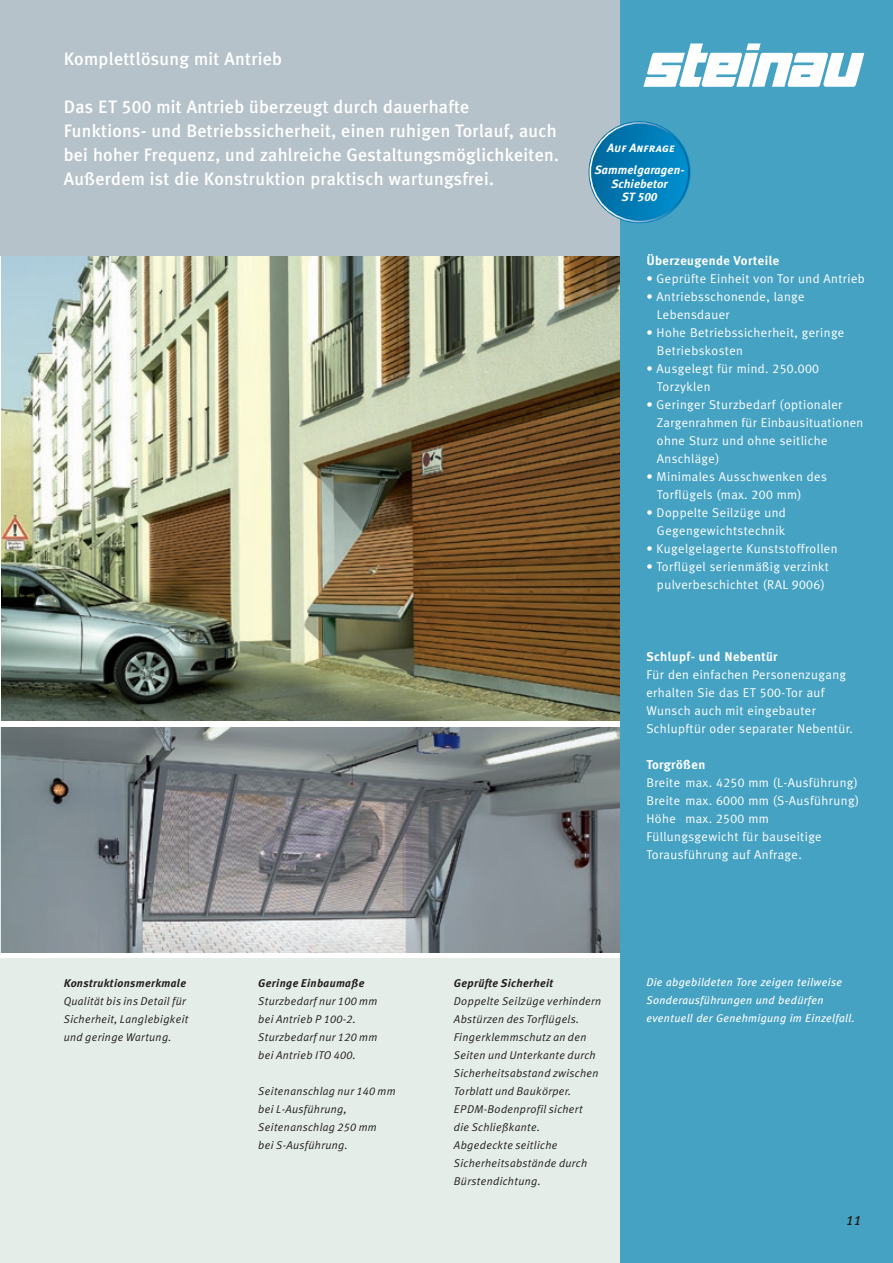
<style>
.page{position:relative;width:893px;height:1263px;background:#fff}
.page>*{position:absolute;margin:0;border:0;box-sizing:border-box;transform-origin:0 0}
.t1{font:500 18px/24px "Meta Plus";letter-spacing:.015em;color:#fff}
.t2{font:italic 13.5px "Meta Plus Medium Caps";color:#231f20}
.t3{font:12.75px/18px "Meta Plus Normal";letter-spacing:.03em;color:#fff}
.t4{font:700 12.75px "Meta Plus";letter-spacing:.03em;color:#fff}
.t5{font:italic 700 12px/13.5px "Meta Plus";letter-spacing:.01em;color:#fff;text-align:center}
.t6{font:italic 12px "Meta Plus Bold Caps";letter-spacing:.01em;color:#fff}
.t7{font:italic 11.25px/18px "Meta Plus Normal";letter-spacing:.03em;color:#231f20}
.t8{font:italic 11.25px/18px "Meta Plus";letter-spacing:.03em;color:#fff}
.t9{font:italic 700 11.25px "Meta Plus";letter-spacing:.03em;color:#231f20}
.s1{font-family:"Meta Plus Medium Caps";font-weight:400}
.s2{font-family:"Meta Plus";font-weight:700}
.s3{font-family:"Meta Plus Normal Caps"}
</style>
<div class="page">
<img style="left:1px;top:255px;width:620px;height:466px">
<img style="left:1px;top:727px;width:620px;height:225px">
<div style="left:0;top:0;width:893px;height:255px;background:#b6c2c9"></div>
<div style="left:0;top:959px;width:893px;height:304px;background:#e4ede8"></div>
<div style="left:621px;top:0;width:272px;height:1263px;background:#45a2c3"></div>
<svg style="left:643px;top:43px;width:221px;height:44px"></svg>
<svg style="left:589px;top:121px;width:102px;height:102px;background:#067eb7"></svg>
<div style="left:589px;top:122px;width:101px;height:100px;border:2px solid #fff;border-radius:50%"></div>
<h1 class="t1" style="left:64px;top:47px;width:220px">Komplettlösung mit Antrieb</h1>
<p class="t1" style="left:64px;top:95px;width:497px">Das ET <span class="s1">500</span> mit Antrieb überzeugt durch dauerhafte<br>Funktions- und Betriebssicherheit, einen ruhigen Torlauf, auch bei hoher Frequenz, und zahlreiche Gestaltungsmöglichkeiten.<br>Außerdem ist die Konstruktion praktisch wartungsfrei.</p>
<p class="t6" style="left:607px;top:141px;width:69px">Auf Anfrage</p>
<p class="t5" style="left:595px;top:163px;width:91px">Sammelgaragen-<br>Schiebetor</p>
<p class="t6" style="left:622px;top:190px;width:37px"><span class="s2">ST</span> 500</p>
<p class="t4" style="left:646px;top:253px;width:135px">Überzeugende Vorteile</p>
<p class="t3" style="left:646px;top:269px;width:220px">• Geprüfte Einheit von Tor und Antrieb</p>
<p class="t3" style="left:657px;top:287px;width:149px;text-indent:-11px">• Antriebsschonende, lange<br>Lebensdauer</p>
<p class="t3" style="left:657px;top:323px;width:189px;text-indent:-11px">• Hohe Betriebssicherheit, geringe<br>Betriebskosten</p>
<p class="t3" style="left:657px;top:359px;width:164px;text-indent:-11px">• Ausgelegt für mind. <span class="s3">250.000<br></span>Torzyklen</p>
<p class="t3" style="left:657px;top:395px;width:208px;text-indent:-11px">• Geringer Sturzbedarf (optionaler<br>Zargenrahmen für Einbausituationen ohne Sturz und ohne seitliche<br>Anschläge)</p>
<p class="t3" style="left:657px;top:467px;width:171px;text-indent:-11px">• Minimales Ausschwenken des<br>Torflügels (max. <span class="s3">200</span> mm)</p>
<p class="t3" style="left:646px;top:503px;width:141px;text-align:right">• Doppelte Seilzüge und<br>Gegengewichtstechnik</p>
<p class="t3" style="left:646px;top:539px;width:193px">• Kugelgelagerte Kunststoffrollen</p>
<p class="t3" style="left:646px;top:557px;width:184px;text-align:center">• Torflügel serienmäßig verzinkt pulverbeschichtet (RAL <span class="s3">9006</span>)</p>
<p class="t4" style="left:646px;top:649px;width:133px">Schlupf- und Nebentür</p>
<p class="t3" style="left:646px;top:665px;width:208px">Für den einfachen Personenzugang erhalten Sie das ET <span class="s3">500</span>-Tor auf<br>Wunsch auch mit eingebauter<br>Schlupftür oder separater Nebentür.</p>
<p class="t4" style="left:646px;top:757px;width:60px">Torgrößen</p>
<p class="t3" style="left:646px;top:774px;width:214px">Breite max. <span class="s3">4250</span> mm (L-Ausführung)<br>Breite max. <span class="s3">6000</span> mm (S-Ausführung)<br>Höhe max. <span class="s3">2500</span> mm<br>Füllungsgewicht für bauseitige<br>Torausführung auf Anfrage.</p>
<p class="t9" style="left:64px;top:976px;width:124px">Konstruktionsmerkmale</p>
<p class="t7" style="left:64px;top:992px;width:126px">Qualität bis ins Detail für<br>Sicherheit, Langlebigkeit und geringe Wartung.</p>
<p class="t9" style="left:258px;top:976px;width:108px">Geringe Einbaumaße</p>
<p class="t7" style="left:258px;top:992px;width:120px">Sturzbedarf nur <span class="s3">100</span> mm bei Antrieb P <span class="s3">100-2</span>.<br>Sturzbedarf nur <span class="s3">120</span> mm bei Antrieb ITO <span class="s3">400</span>.</p>
<p class="t7" style="left:258px;top:1082px;width:139px">Seitenanschlag nur <span class="s3">140</span> mm bei L-Ausführung,<br>Seitenanschlag <span class="s3">250</span> mm<br>bei S-Ausführung.</p>
<p class="t9" style="left:454px;top:976px;width:101px">Geprüfte Sicherheit</p>
<p class="t7" style="left:454px;top:992px;width:149px">Doppelte Seilzüge verhindern<br>Abstürzen des Torflügels.<br>Fingerklemmschutz an den<br>Seiten und Unterkante durch<br>Sicherheitsabstand zwischen<br>Torblatt und Baukörper.<br>EPDM-Bodenprofil sichert<br>die Schließkante.<br>Abgedeckte seitliche<br>Sicherheitsabstände durch<br>Bürstendichtung.</p>
<p class="t8" style="left:646px;top:973px;width:210px">Die abgebildeten Tore zeigen teilweise<br>Sonderausführungen und bedürfen eventuell der Genehmigung im Einzelfall.</p>
<p class="t2" style="left:846px;top:1212px;width:16px">11</p>
</div>
